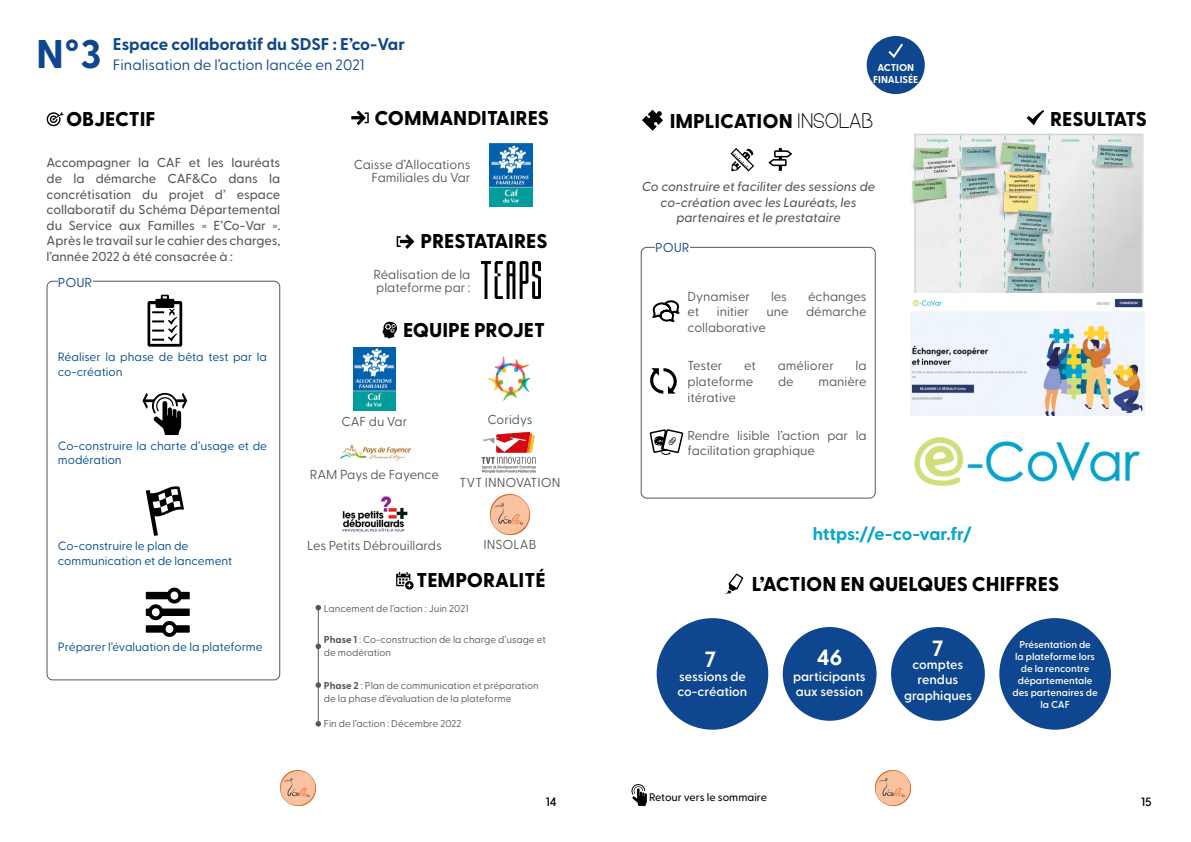
<style>
.page{position:relative;width:1191px;height:842px;background:#fff}
.page>*{position:absolute;margin:0;border:0;box-sizing:border-box;transform-origin:0 0}
.t1{font:700 40px "Greycliff CF";color:#0e468f}
.t2{font:700 22px "Greycliff CF";color:#fff}
.t3{font:800 20px "Greycliff CF";color:#010202}
.t4{font:800 20px "Greycliff CF";color:#000}
.t5{font:700 18px "Greycliff CF";letter-spacing:-.01em;color:#06a7ca}
.t6{font:700 17px "Greycliff CF";color:#0e468f}
.t7{font:15px "Greycliff CF";color:#0e468f}
.t8{font:13px/13px "Greycliff CF";color:#585856}
.t9{font:500 13px/15.6px "Greycliff CF";color:#585856;text-align:justify}
.t10{font:italic 500 13px/15.6px "Greycliff CF";color:#585856;text-align:center}
.t11{font:600 13px/15.6px "Greycliff CF";color:#fff}
.t12{font:13px "Greycliff CF";color:#0e468f}
.t13{font:12px/14.4px "Greycliff CF";color:#004a92}
.t14{font:600 12px "Greycliff CF";color:#000}
.t15{font:500 11px "Greycliff CF";color:#000}
.t16{font:10px/13px "Greycliff CF";color:#585856}
.t17{font:600 10px/12px "Greycliff CF";color:#fff;text-align:center}
.t18{font:700 10px/12px "Greycliff CF";color:#fff;text-align:center}
.s1{font-weight:700}
.s2{font-family:"Bavro";font-weight:400}
</style>
<div class="page">
<img style="left:280px;top:770px;width:35px;height:35px">
<img style="left:876px;top:770px;width:34px;height:35px">
<svg style="left:631px;top:784px;width:16px;height:22px"></svg>
<hr style="left:318px;top:608px;width:1px;height:115px;background:#585856">
<svg style="left:315px;top:682px;width:6px;height:6px"></svg>
<svg style="left:315px;top:644px;width:6px;height:5px"></svg>
<svg style="left:315px;top:605px;width:6px;height:5px"></svg>
<svg style="left:315px;top:721px;width:6px;height:5px"></svg>
<svg style="left:47px;top:112px;width:17px;height:14px"></svg>
<svg style="left:351px;top:111px;width:18px;height:14px"></svg>
<svg style="left:382px;top:321px;width:15px;height:18px"></svg>
<svg style="left:396px;top:572px;width:17px;height:17px"></svg>
<div style="left:47px;top:281px;width:233px;height:399px;border:1px solid #575756;border-radius:6px"></div>
<svg style="left:146px;top:588px;width:44px;height:49px"></svg>
<svg style="left:146px;top:486px;width:38px;height:50px"></svg>
<svg style="left:142px;top:393px;width:45px;height:42px"></svg>
<svg style="left:147px;top:295px;width:35px;height:52px"></svg>
<img style="left:489px;top:143px;width:43px;height:64px">
<svg style="left:397px;top:234px;width:17px;height:15px"></svg>
<img style="left:481px;top:262px;width:59px;height:36px">
<img style="left:481px;top:432px;width:55px;height:41px">
<img style="left:490px;top:495px;width:39px;height:39px">
<img style="left:488px;top:356px;width:43px;height:44px">
<img style="left:342px;top:496px;width:66px;height:36px">
<img style="left:339px;top:444px;width:72px;height:17px">
<img style="left:353px;top:348px;width:43px;height:62px">
<div style="left:999px;top:618px;width:112px;height:112px;background:#0e468f;border-radius:50%"></div>
<div style="left:782px;top:627px;width:94px;height:94px;background:#0e468f;border-radius:50%"></div>
<div style="left:891px;top:627px;width:93px;height:94px;background:#0e468f;border-radius:50%"></div>
<svg style="left:727px;top:573px;width:16px;height:20px"></svg>
<div style="left:656px;top:618px;width:112px;height:112px;background:#0e468f;border-radius:50%"></div>
<svg style="left:1026px;top:110px;width:18px;height:15px"></svg>
<svg style="left:730px;top:148px;width:24px;height:24px"></svg>
<svg style="left:768px;top:148px;width:24px;height:23px"></svg>
<div style="left:640px;top:247px;width:235px;height:252px;border:1px solid #575756;border-radius:6px"></div>
<div style="left:655px;top:241px;width:34px;height:11px;background:#fff"></div>
<svg style="left:642px;top:110px;width:21px;height:21px"></svg>
<div style="left:866px;top:36px;width:58px;height:58px;background:#0e468f;border-radius:50%"></div>
<svg style="left:888px;top:43px;width:15px;height:15px"></svg>
<svg style="left:650px;top:247px;width:30px;height:75px"></svg>
<svg style="left:650px;top:429px;width:34px;height:26px"></svg>
<svg style="left:650px;top:368px;width:27px;height:26px"></svg>
<img style="left:911px;top:134px;width:233px;height:158px">
<img style="left:910px;top:298px;width:235px;height:117px">
<img style="left:914px;top:437px;width:226px;height:49px">
<div style="left:58px;top:277px;width:34px;height:10px;background:#fff"></div>
<h1 class="t1" style="left:36px;top:24px;width:67px">N°3</h1>
<h3 class="t6" style="left:113px;top:31px;width:293px">Espace collaboratif du SDSF : E’co-Var</h3>
<p class="t7" style="left:113px;top:54px;width:253px">Finalisation de l’action lancée en 2021</p>
<h3 class="t3" style="left:66px;top:104px;width:91px">OBJECTIF</h3>
<h3 class="t3" style="left:374px;top:103px;width:176px">COMMANDITAIRES</h3>
<p class="t9" style="left:47px;top:154px;width:235px">Accompagner la CAF et les lauréats de la démarche CAF&amp;Co dans la concrétisation du projet d’ espace collaboratif du Schéma Départemental du Service aux Familles « E’Co-Var ».<br>Après le travail sur le cahier des charges, l’année 2022 à été consacrée à :</p>
<p class="t8" style="left:354px;top:157px;width:118px;text-align:right">Caisse d’Allocations<br>Familiales du Var</p>
<h3 class="t4" style="left:420px;top:225px;width:129px">PRESTATAIRES</h3>
<p class="t8" style="left:374px;top:267px;width:98px">Réalisation de la plateforme par :</p>
<p class="t12" style="left:58px;top:273px;width:36px">POUR</p>
<p class="t13" style="left:58px;top:349px;width:211px">Réaliser la phase de bêta test par la co-création</p>
<p class="t13" style="left:58px;top:437px;width:211px">Co-construire la charte d’usage et de modération</p>
<p class="t13" style="left:58px;top:538px;width:176px">Co-construire le plan de communication et de lancement</p>
<p class="t13" style="left:58px;top:639px;width:206px">Préparer l’évaluation de la plateforme</p>
<h3 class="t3" style="left:403px;top:315px;width:143px">EQUIPE PROJET</h3>
<p class="t8" style="left:342px;top:414px;width:67px">CAF du Var</p>
<p class="t8" style="left:310px;top:467px;width:130px">RAM Pays de Fayence</p>
<p class="t8" style="left:487px;top:412px;width:46px">Coridys</p>
<p class="t8" style="left:459px;top:475px;width:102px">TVT INNOVATION</p>
<p class="t8" style="left:307px;top:538px;width:136px">Les Petits Débrouillards</p>
<p class="t8" style="left:483px;top:537px;width:54px">INSOLAB</p>
<h3 class="t3" style="left:416px;top:565px;width:131px">TEMPORALITÉ</h3>
<p class="t16" style="left:324px;top:601px;width:146px">Lancement de l’action : Juin 2021</p>
<p class="t16" style="left:324px;top:632px;width:223px"><span class="s1">Phase 1</span> : Co-construction de la charge d’usage et de modération</p>
<p class="t16" style="left:324px;top:678px;width:216px"><span class="s1">Phase 2</span> : Plan de communication et préparation de la phase d’évaluation de la plateforme</p>
<p class="t16" style="left:324px;top:716px;width:139px">Fin de l’action : Décembre 2022</p>
<p class="t14" style="left:546px;top:793px;width:12px">14</p>
<p class="t18" style="left:873px;top:61px;width:47px">ACTION<br>FINALISÉE</p>
<h3 class="t3" style="left:670px;top:106px;width:205px">IMPLICATION <span class="s2">INSOLAB</span></h3>
<h3 class="t3" style="left:1050px;top:103px;width:98px">RESULTATS</h3>
<p class="t10" style="left:642px;top:178px;width:235px">Co construire et faciliter des sessions de co-création avec les Lauréats, les partenaires et le prestataire</p>
<p class="t12" style="left:655px;top:237px;width:36px">POUR</p>
<p class="t8" style="left:687px;top:289px;width:64px">Dynamiser</p>
<p class="t8" style="left:771px;top:289px;width:18px">les</p>
<p class="t8" style="left:808px;top:289px;width:60px">échanges</p>
<p class="t8" style="left:687px;top:304px;width:13px">et</p>
<p class="t8" style="left:717px;top:304px;width:34px">initier</p>
<p class="t8" style="left:766px;top:304px;width:24px">une</p>
<p class="t8" style="left:806px;top:304px;width:62px">démarche</p>
<p class="t8" style="left:687px;top:320px;width:80px">collaborative</p>
<p class="t8" style="left:687px;top:358px;width:36px">Tester</p>
<p class="t8" style="left:744px;top:358px;width:13px">et</p>
<p class="t8" style="left:777px;top:358px;width:58px">améliorer</p>
<p class="t8" style="left:855px;top:358px;width:13px">la</p>
<p class="t8" style="left:687px;top:374px;width:67px">plateforme</p>
<p class="t8" style="left:778px;top:374px;width:17px">de</p>
<p class="t8" style="left:818px;top:374px;width:50px">manière</p>
<p class="t8" style="left:687px;top:390px;width:50px">itérative</p>
<p class="t8" style="left:687px;top:426px;width:181px;line-height:15.6px">Rendre lisible l’action par la facilitation graphique</p>
<h3 class="t5" style="left:812px;top:520px;width:161px">https://e-co-var.fr/</h3>
<h3 class="t4" style="left:752px;top:569px;width:309px">L’ACTION EN QUELQUES CHIFFRES</h3>
<h2 class="t2" style="left:704px;top:642px;width:13px">7</h2>
<p class="t11" style="left:677px;top:668px;width:71px">sessions de co-création</p>
<h2 class="t2" style="left:816px;top:641px;width:27px">46</h2>
<p class="t11" style="left:793px;top:668px;width:74px">participants aux session</p>
<p class="t15" style="left:649px;top:789px;width:119px">Retour vers le sommaire</p>
<h2 class="t2" style="left:932px;top:632px;width:13px">7</h2>
<p class="t11" style="left:904px;top:655px;width:69px;text-align:center">comptes rendus graphiques</p>
<p class="t17" style="left:1012px;top:638px;width:87px">Présentation de<br>la plateforme lors de la rencontre départementale des partenaires de la CAF</p>
<p class="t14" style="left:1141px;top:793px;width:12px">15</p>
</div>
